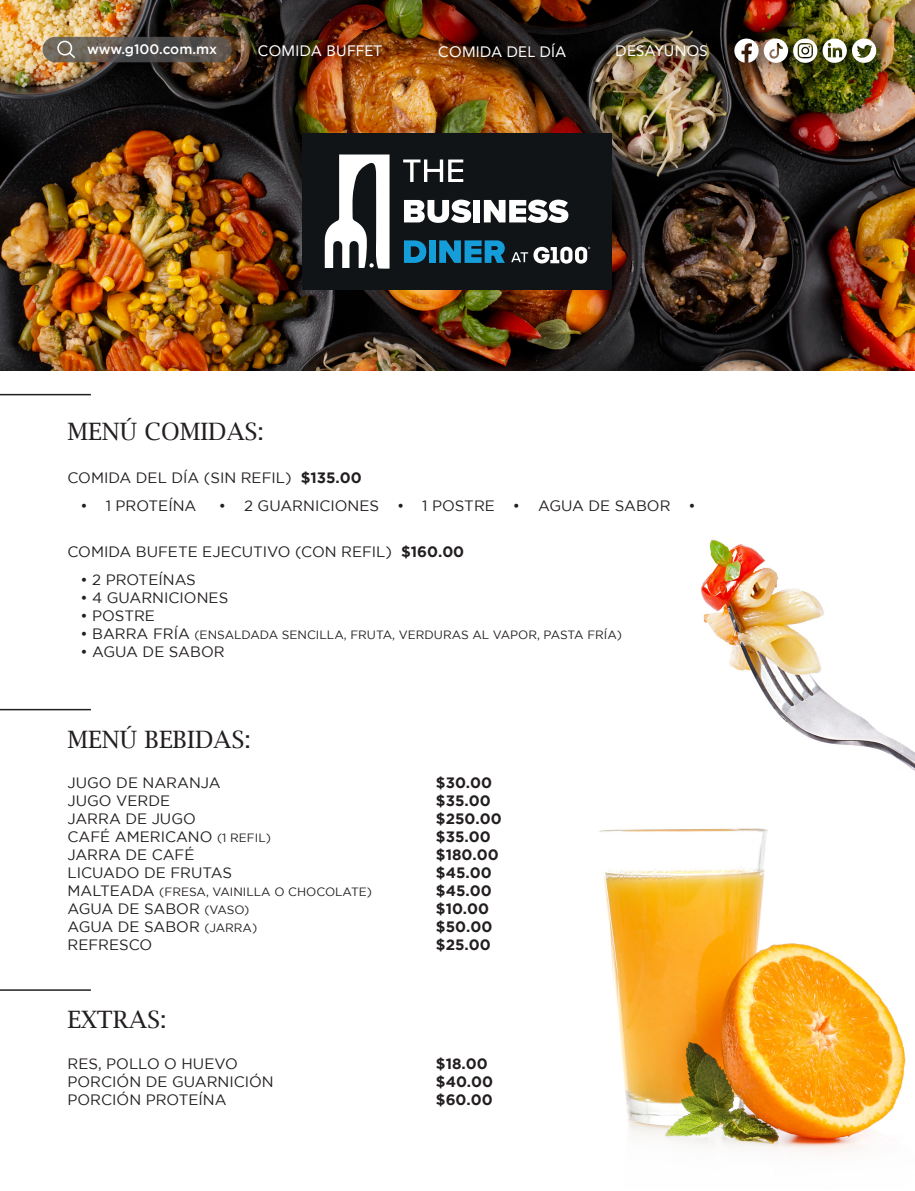
<style>
.page{position:relative;width:915px;height:1191px;background:#fff}
.page>*{position:absolute;margin:0;border:0;box-sizing:border-box;transform-origin:0 0}
.t1{font:24px "Lucida Bright";color:#231f20}
.t2{font:15px/18px "Gotham";color:#231f20}
.t3{font:700 15px/18px "Gotham";color:#231f20}
.t4{font:15px "Avenir LT Std";letter-spacing:.02em;color:#fff}
.t5{font:500 13.8px "Gotham";color:#fff}
.t6{font:12px "Gotham";color:#231f20}
.s1{font-weight:700}
.s2{font-size:15px}
.s3{font-size:12px}
</style>
<div class="page">
<img style="left:701px;top:539px;width:213px;height:231px">
<img style="left:599px;top:828px;width:307px;height:323px">
<hr style="left:0;top:394px;width:91px;height:1px;background:#231f20">
<hr style="left:0;top:709px;width:91px;height:1px;background:#231f20">
<img style="left:0;top:0;width:914px;height:371px">
<svg style="left:43px;top:37px;width:189px;height:25px;background:#5a544f"></svg>
<svg style="left:57px;top:40px;width:20px;height:20px"></svg>
<img style="left:719px;top:20px;width:188px;height:70px">
<img style="left:739px;top:39px;width:136px;height:24px">
<img style="left:244px;top:25px;width:495px;height:63px">
<div style="left:302px;top:133px;width:310px;height:157px;background:#111416"></div>
<svg style="left:403px;top:159px;width:60px;height:23px"></svg>
<svg style="left:404px;top:200px;width:67px;height:23px"></svg>
<div style="left:473px;top:200px;width:7px;height:22px;background:#fff"></div>
<svg style="left:483px;top:200px;width:85px;height:23px"></svg>
<svg style="left:404px;top:240px;width:22px;height:23px"></svg>
<div style="left:428px;top:240px;width:7px;height:23px;background:#159dd9"></div>
<svg style="left:439px;top:240px;width:65px;height:23px"></svg>
<svg style="left:511px;top:247px;width:79px;height:17px"></svg>
<svg style="left:324px;top:154px;width:65px;height:115px"></svg>
<hr style="left:0;top:989px;width:91px;height:1px;background:#231f20">
<p class="t5" style="left:87px;top:41px;width:131px">www.g100.com.mx</p>
<p class="t4" style="left:258px;top:42px;width:126px">COMIDA BUFFET</p>
<p class="t4" style="left:438px;top:43px;width:129px">COMIDA DEL DÍA</p>
<p class="t4" style="left:615px;top:42px;width:94px">DESAYUNOS</p>
<h1 class="t1" style="left:67px;top:418px;width:198px">MENÚ COMIDAS:</h1>
<p class="t2" style="left:67px;top:469px;width:296px">COMIDA DEL DÍA (SIN REFIL) <span class="s1">$135.00</span></p>
<p class="t2" style="left:80px;top:497px;width:117px">• 1 PROTEÍNA</p>
<p class="t2" style="left:219px;top:497px;width:478px">• 2 GUARNICIONES • 1 POSTRE • AGUA DE SABOR •</p>
<p class="t2" style="left:67px;top:543px;width:398px">COMIDA BUFETE EJECUTIVO (CON REFIL) <span class="s1">$160.00</span></p>
<p class="t2" style="left:80px;top:571px;width:117px">• 2 PROTEÍNAS</p>
<p class="t2" style="left:80px;top:589px;width:149px">• 4 GUARNICIONES</p>
<p class="t2" style="left:80px;top:607px;width:76px">• POSTRE</p>
<p class="t6" style="left:80px;top:628px;width:543px"><span class="s2">• BARRA FRÍA</span> (ENSALDADA SENCILLA, FRUTA, VERDURAS AL VAPOR, PASTA FRÍA)</p>
<p class="t2" style="left:80px;top:643px;width:145px">• AGUA DE SABOR</p>
<h1 class="t1" style="left:67px;top:725px;width:185px">MENÚ BEBIDAS:</h1>
<p class="t2" style="left:67px;top:773px;width:205px">JUGO DE NARANJA<br>JUGO VERDE<br>JARRA DE JUGO<br>CAFÉ AMERICANO <span class="s3">(1 REFIL)<br></span>JARRA DE CAFÉ<br>LICUADO DE FRUTAS</p>
<p class="t6" style="left:67px;top:885px;width:306px"><span class="s2">MALTEADA</span> (FRESA, VAINILLA O CHOCOLATE)</p>
<p class="t2" style="left:67px;top:899px;width:191px">AGUA DE SABOR <span class="s3">(VASO)<br></span>AGUA DE SABOR <span class="s3">(JARRA)<br></span>REFRESCO</p>
<p class="t3" style="left:436px;top:773px;width:67px">$30.00 $35.00 $250.00 $35.00 $180.00 $45.00 $45.00 $10.00 $50.00 $25.00</p>
<h1 class="t1" style="left:67px;top:1006px;width:100px">EXTRAS:</h1>
<p class="t2" style="left:67px;top:1054px;width:208px">RES, POLLO O HUEVO<br>PORCIÓN DE GUARNICIÓN<br>PORCIÓN PROTEÍNA</p>
<p class="t3" style="left:436px;top:1053px;width:59px">$18.00 $40.00 $60.00</p>
</div>
